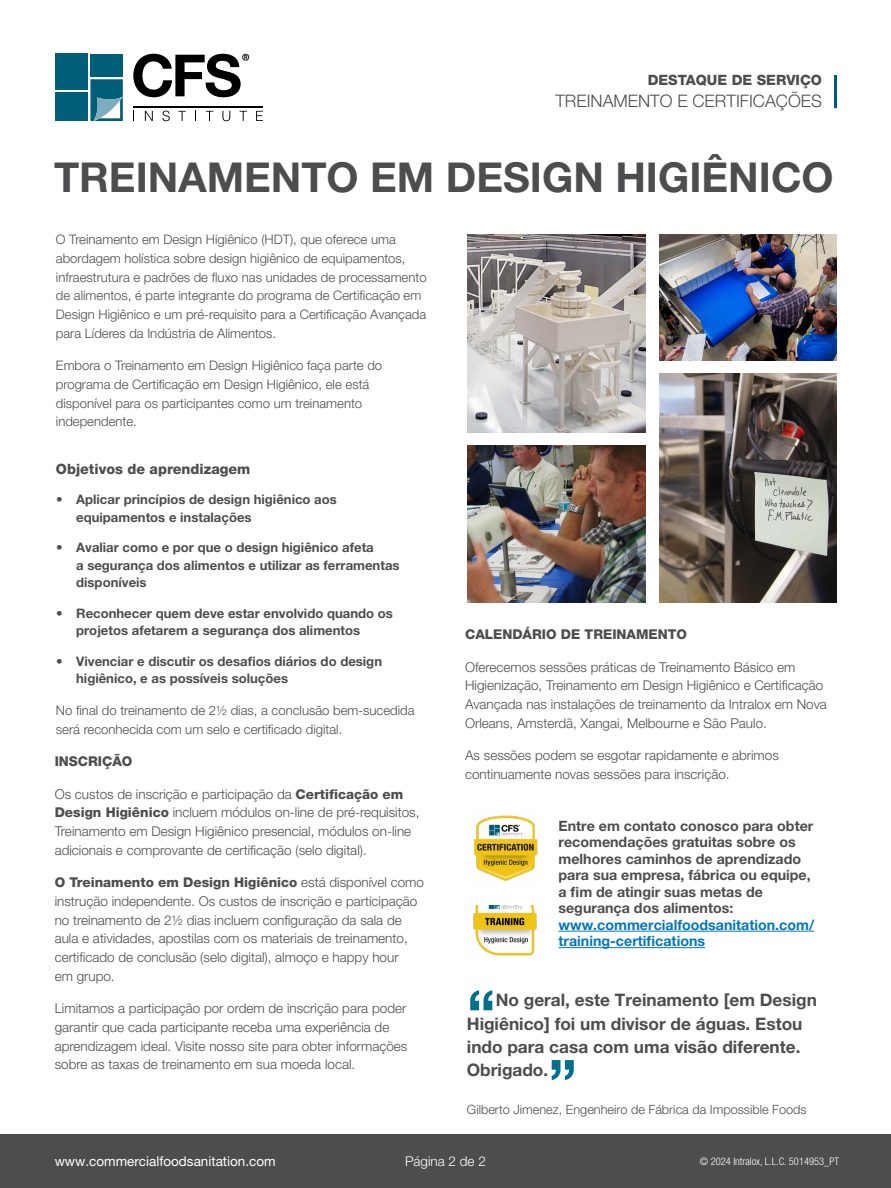
<style>
.page{position:relative;width:891px;height:1188px;background:#fff}
.page>*{position:absolute;margin:0;border:0;box-sizing:border-box;transform-origin:0 0}
.t1{font:700 62.25px "Helvetica Neue LT Pro";color:#00708d}
.t2{font:700 41.25px "Helvetica Neue LT Pro";color:#4d4d4f}
.t3{font:700 17.25px/23.2px "Helvetica Neue LT Pro";color:#4d4d4f}
.t4{font:300 17.25px "Helvetica Neue LT Pro";color:#4d4d4f}
.t5{font:700 14.25px/16.5px "Helvetica Neue LT Pro";color:#4d4d4f}
.t6{font:700 14.25px/16.5px "Helvetica Neue LT Pro";color:#0377ba}
.t7{font:800 14.25px "Helvetica Neue LT Pro";color:#4d4d4f}
.t8{font:300 13.5px/18.8px "Helvetica Neue LT Pro";color:#4d4d4f}
.t9{font:13.5px "Helvetica Neue LT Pro";color:#fff}
.t10{font:800 13.5px "Helvetica Neue LT Pro";color:#4d4d4f}
.t11{font:300 13.5px "Helvetica Neue LT Pro";color:#fff}
.t12{font:300 13.2px/18.8px "Helvetica Neue LT Pro";color:#4d4d4f}
.t13{font:700 13.2px/17.2px "Helvetica Neue LT Pro";color:#4d4d4f}
.t14{font:300 12.75px "Helvetica Neue LT Pro";color:#4d4d4f}
.t15{font:300 condensed 10.5px "Helvetica Neue LT Pro";color:#fff}
.s1{font-weight:800}
</style>
<div class="page">
<div style="left:0;top:1134px;width:891px;height:54px;background:#4d4d4f"></div>
<img style="left:474px;top:815px;width:64px;height:66px">
<img style="left:473px;top:906px;width:64px;height:50px">
<hr style="left:558px;top:931px;width:256px;height:1px;background:#0377ba">
<hr style="left:558px;top:947px;width:147px;height:1px;background:#0377ba">
<img style="left:468px;top:445px;width:177px;height:157px">
<img style="left:468px;top:235px;width:177px;height:197px">
<img style="left:660px;top:374px;width:177px;height:228px">
<img style="left:660px;top:235px;width:177px;height:126px">
<hr style="left:834px;top:75px;width:3px;height:33px;background:#005978">
<svg style="left:145px;top:111px;width:8px;height:10px"></svg>
<svg style="left:162px;top:111px;width:8px;height:10px"></svg>
<svg style="left:178px;top:111px;width:8px;height:10px"></svg>
<svg style="left:206px;top:111px;width:7px;height:10px"></svg>
<svg style="left:222px;top:111px;width:8px;height:10px"></svg>
<svg style="left:240px;top:111px;width:7px;height:10px"></svg>
<svg style="left:256px;top:111px;width:7px;height:10px"></svg>
<hr style="left:134px;top:106px;width:129px;height:1px;background:#000">
<div style="left:55px;top:92px;width:33px;height:29px;background:#005e79"></div>
<div style="left:55px;top:54px;width:33px;height:36px;background:#005e79"></div>
<div style="left:90px;top:54px;width:33px;height:23px;background:#005e79"></div>
<svg style="left:90px;top:79px;width:33px;height:42px"></svg>
<svg style="left:133px;top:54px;width:116px;height:43px"></svg>
<p class="t7" style="left:648px;top:72px;width:176px">DESTAQUE DE SERVIÇO</p>
<p class="t4" style="left:555px;top:90px;width:268px">TREINAMENTO E CERTIFICAÇÕES</p>
<h2 class="t2" style="left:54px;top:152px;width:781px">TREINAMENTO EM DESIGN HIGIÊNICO</h2>
<p class="t12" style="left:56px;top:230px;width:372px">O Treinamento em Design Higiênico (HDT), que oferece uma abordagem holística sobre design higiênico de equipamentos, infraestrutura e padrões de fluxo nas unidades de processamento de alimentos, é parte integrante do programa de Certificação em Design Higiênico e um pré-requisito para a Certificação Avançada para Líderes da Indústria de Alimentos.</p>
<p class="t12" style="left:56px;top:356px;width:328px">Embora o Treinamento em Design Higiênico faça parte do programa de Certificação em Design Higiênico, ele está disponível para os participantes como um treinamento independente.</p>
<p class="t7" style="left:56px;top:460px;width:196px">Objetivos de aprendizagem</p>
<p class="t13" style="left:76px;top:491px;width:262px;text-indent:-20px">• Aplicar princípios de design higiênico aos equipamentos e instalações</p>
<p class="t13" style="left:76px;top:539px;width:325px;text-indent:-20px">• Avaliar como e por que o design higiênico afeta<br>a segurança dos alimentos e utilizar as ferramentas disponíveis</p>
<p class="t13" style="left:76px;top:604px;width:318px;text-indent:-20px">• Reconhecer quem deve estar envolvido quando os projetos afetarem a segurança dos alimentos</p>
<p class="t13" style="left:76px;top:652px;width:307px;text-indent:-20px">• Vivenciar e discutir os desafios diários do design higiênico, e as possíveis soluções</p>
<p class="t12" style="left:56px;top:701px;width:360px">No final do treinamento de 2½ dias, a conclusão bem-sucedida será reconhecida com um selo e certificado digital.</p>
<p class="t10" style="left:55px;top:754px;width:79px">INSCRIÇÃO</p>
<p class="t8" style="left:55px;top:784px;width:366px">Os custos de inscrição e participação da <span class="s1">Certificação em Design Higiênico</span> incluem módulos on-line de pré-requisitos, Treinamento em Design Higiênico presencial, módulos on-line adicionais e comprovante de certificação (selo digital).</p>
<p class="t8" style="left:55px;top:873px;width:371px"><span class="s1">O Treinamento em Design Higiênico</span> está disponível como instrução independente. Os custos de inscrição e participação no treinamento de 2½ dias incluem configuração da sala de aula e atividades, apostilas com os materiais de treinamento, certificado de conclusão (selo digital), almoço e happy hour<br>em grupo.</p>
<p class="t8" style="left:55px;top:999px;width:354px">Limitamos a participação por ordem de inscrição para poder garantir que cada participante receba uma experiência de aprendizagem ideal. Visite nosso site para obter informações sobre as taxas de treinamento em sua moeda local.</p>
<p class="t10" style="left:465px;top:627px;width:224px">CALENDÁRIO DE TREINAMENTO</p>
<p class="t8" style="left:465px;top:657px;width:363px">Oferecemos sessões práticas de Treinamento Básico em Higienização, Treinamento em Design Higiênico e Certificação Avançada nas instalações de treinamento da Intralox em Nova Orleans, Amsterdã, Xangai, Melbourne e São Paulo.</p>
<p class="t8" style="left:465px;top:746px;width:315px">As sessões podem se esgotar rapidamente e abrimos continuamente novas sessões para inscrição.</p>
<p class="t5" style="left:558px;top:817px;width:256px">Entre em contato conosco para obter recomendações gratuitas sobre os melhores caminhos de aprendizado para sua empresa, fábrica ou equipe, a fim de atingir suas metas de segurança dos alimentos:</p>
<p class="t6" style="left:558px;top:916px;width:257px">www.commercialfoodsanitation.com/ training-certifications</p>
<h1 class="t1" style="left:467px;top:974px;width:30px">“</h1>
<p class="t3" style="left:467px;top:988px;width:352px;text-indent:29px">No geral, este Treinamento [em Design<br>Higiênico] foi um divisor de águas. Estou indo para casa com uma visão diferente.<br>Obrigado.</p>
<p class="t14" style="left:467px;top:1102px;width:341px">Gilberto Jimenez, Engenheiro de Fábrica da Impossible Foods</p>
<h1 class="t1" style="left:548px;top:1044px;width:30px">”</h1>
<p class="t9" style="left:55px;top:1153px;width:222px">www.commercialfoodsanitation.com</p>
<p class="t11" style="left:405px;top:1153px;width:82px">Página 2 de 2</p>
<p class="t15" style="left:700px;top:1155px;width:141px">© 2024 Intralox, L.L.C. 5014953_PT</p>
</div>
